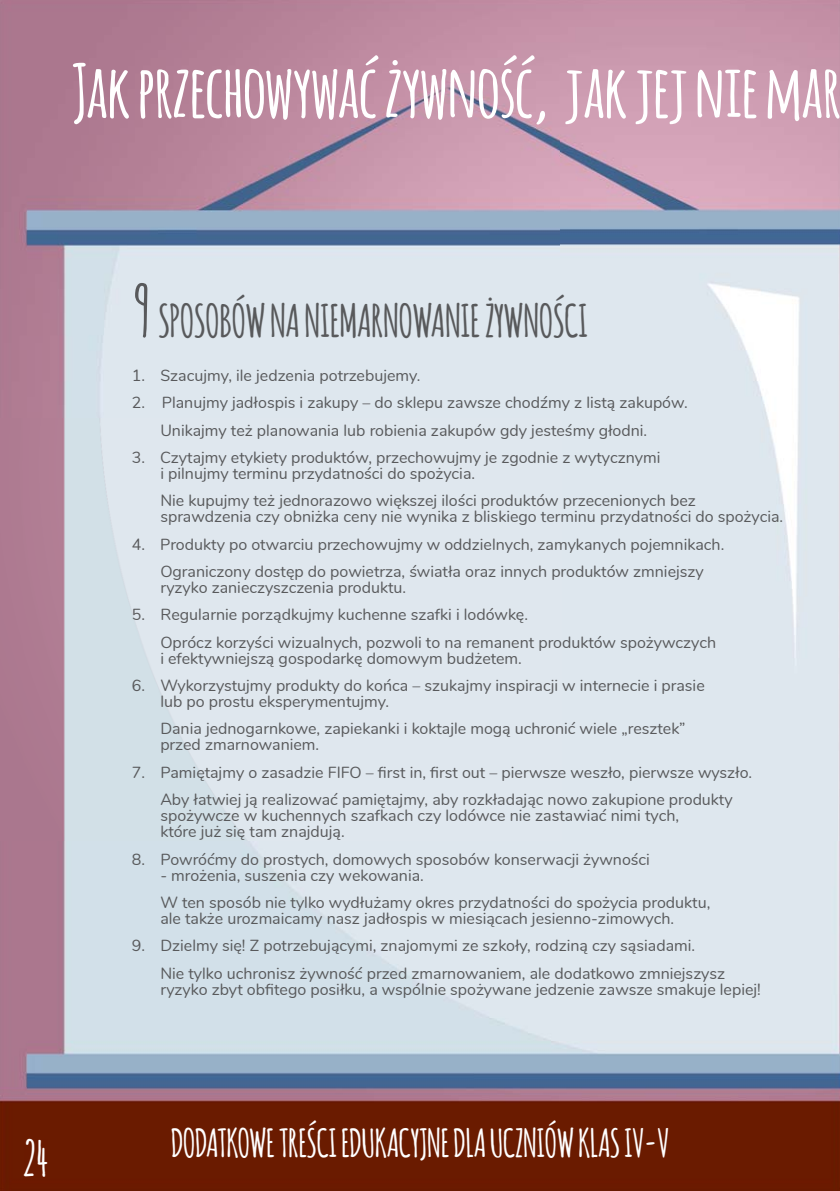
<style>
.page{position:relative;width:840px;height:1191px;background:#fff}
.page>*{position:absolute;margin:0;border:0;box-sizing:border-box;transform-origin:0 0}
.t1{font:700 72px "Amatic";color:#fff}
.t2{font:700 48px "Amatic";color:#fff}
.t3{font:700 44px "Amatic";color:#58595b}
.t4{font:700 38px "Amatic";color:#fff}
.t5{font:16px/27.4px "Nunito";color:#58595b}
.s1{font-size:68px}
</style>
<div class="page">
<img style="left:0;top:0;width:839px;height:1191px">
<img style="left:24px;top:1139px;width:23px;height:38px">
<h1 class="t1" style="left:72px;top:50px;width:769px">Jak przechowywaćżywność, jak jej nie mar</h1>
<h2 class="t2" style="left:23px;top:1131px;width:27px">24</h2>
<h3 class="t3" style="left:132px;top:296px;width:457px"><span class="s1">9</span> SPOSOBÓW NA NIEMARNOWANIE ŻYWNOŚCI</h3>
<p class="t5" style="left:132px;top:362px;width:290px">1. Szacujmy, ile jedzenia potrzebujemy.</p>
<p class="t5" style="left:160px;top:389px;width:528px;text-indent:-28px">2. Planujmy jadłospis i zakupy – do sklepu zawsze chodźmy z listą zakupów.<br>Unikajmy też planowania lub robienia zakupów gdy jesteśmy głodni.</p>
<p class="t5" style="left:160px;top:450px;width:501px;line-height:16px;text-indent:-28px">3. Czytajmy etykiety produktów, przechowujmy je zgodnie z wytycznymi i pilnujmy terminu przydatności do spożycia.</p>
<p class="t5" style="left:160px;top:493px;width:624px;line-height:16px">Nie kupujmy też jednorazowo większej ilości produktów przecenionych bez sprawdzenia czy obniżka ceny nie wynika z bliskiego terminu przydatności do spożycia.</p>
<p class="t5" style="left:132px;top:531px;width:593px;text-align:center">4. Produkty po otwarciu przechowujmy w oddzielnych, zamykanych pojemnikach.<br>Ograniczony dostęp do powietrza, światła oraz innych produktów zmniejszy</p>
<p class="t5" style="left:160px;top:574px;width:247px">ryzyko zanieczyszczenia produktu.</p>
<p class="t5" style="left:160px;top:601px;width:557px;text-indent:-28px">5. Regularnie porządkujmy kuchenne szafki i lodówkę.<br>Oprócz korzyści wizualnych, pozwoli to na remanent produktów spożywczych</p>
<p class="t5" style="left:160px;top:645px;width:363px">i efektywniejszą gospodarkę domowym budżetem.</p>
<p class="t5" style="left:160px;top:678px;width:545px;line-height:16px;text-indent:-28px">6. Wykorzystujmy produkty do końca – szukajmy inspiracji w internecie i prasie lub po prostu eksperymentujmy.</p>
<p class="t5" style="left:160px;top:721px;width:526px;line-height:16px">Dania jednogarnkowe, zapiekanki i koktajle mogą uchronić wiele „resztek” przed zmarnowaniem.</p>
<p class="t5" style="left:132px;top:759px;width:621px;text-align:center">7. Pamiętajmy o zasadzie FIFO – first in, first out – pierwsze weszło, pierwsze wyszło.<br>Aby łatwiej ją realizować pamiętajmy, aby rozkładając nowo zakupione produkty</p>
<p class="t5" style="left:160px;top:808px;width:520px;line-height:16px">spożywcze w kuchennych szafkach czy lodówce nie zastawiać nimi tych, które już się tam znajdują.</p>
<p class="t5" style="left:132px;top:845px;width:519px">8. Powróćmy do prostych, domowych sposobów konserwacji żywności</p>
<p class="t5" style="left:160px;top:861px;width:551px">- mrożenia, suszenia czy wekowania.<br>W ten sposób nie tylko wydłużamy okres przydatności do spożycia produktu,</p>
<p class="t5" style="left:160px;top:905px;width:515px">ale także urozmaicamy nasz jadłospis w miesiącach jesienno-zimowych.</p>
<p class="t5" style="left:160px;top:932px;width:566px;text-indent:-28px">9. Dzielmy się! Z potrzebującymi, znajomymi ze szkoły, rodziną czy sąsiadami.<br>Nie tylko uchronisz żywność przed zmarnowaniem, ale dodatkowo zmniejszysz</p>
<p class="t5" style="left:160px;top:975px;width:601px">ryzyko zbyt obfitego posiłku, a wspólnie spożywane jedzenie zawsze smakuje lepiej!</p>
<h3 class="t4" style="left:171px;top:1121px;width:499px">DODATKOWE TREŚCI EDUKACYJNE DLA UCZNIÓW KLAS IV-V</h3>
</div>
